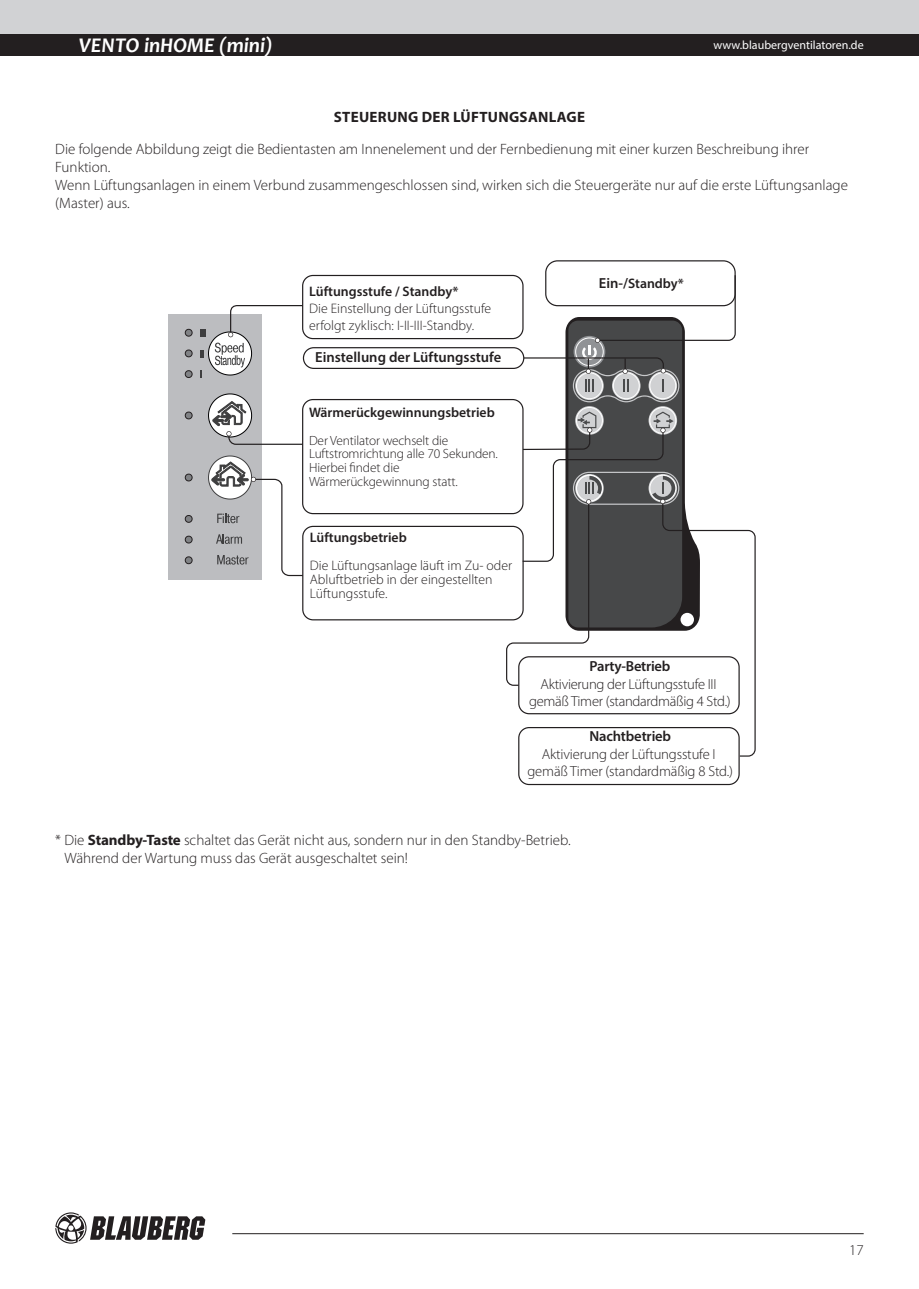
<style>
.page{position:relative;width:919px;height:1289px;background:#fff}
.page>*{position:absolute;margin:0;border:0;box-sizing:border-box;transform-origin:0 0}
.t1{font:italic 700 21px "Candara";color:#fff}
.t2{font:300 15px/18px "Myriad Pro";color:#231f20}
.t3{font:700 15px "Myriad Pro";letter-spacing:.02em;color:#231f20}
.t4{font:300 14.55px/17.5px "Myriad Pro";letter-spacing:-.02em;color:#231f20;text-align:center}
.t5{font:600 14.55px "Myriad Pro";letter-spacing:-.005em;color:#231f20}
.t6{font:300 13.8px/13.8px "Myriad Pro";color:#231f20}
.t7{font:600 13.8px "Myriad Pro";color:#231f20}
.t8{font:300 13.35px/13.8px "Myriad Pro";letter-spacing:-.01em;color:#231f20}
.t9{font:12px "Myriad Pro";color:#fff}
.s1{font-size:14.55px}
.s2{font-weight:700}
</style>
<div class="page">
<div style="left:0;top:0;width:918px;height:34px;background:#d1d2d4"></div>
<div style="left:0;top:34px;width:918px;height:21px;background:#231f20"></div>
<svg style="left:55px;top:1212px;width:150px;height:31px"></svg>
<hr style="left:232px;top:1233px;width:631px;height:1px;background:#231f20">
<div style="left:545px;top:260px;width:190px;height:46px;border:1px solid #231f20;border-radius:12px"></div>
<div style="left:302px;top:275px;width:221px;height:64px;border:1px solid #231f20;border-radius:10px"></div>
<div style="left:302px;top:399px;width:221px;height:115px;border:1px solid #231f20;border-radius:10px"></div>
<div style="left:518px;top:727px;width:221px;height:58px;border:1px solid #231f20;border-radius:10px"></div>
<div style="left:302px;top:526px;width:221px;height:94px;border:1px solid #231f20;border-radius:10px"></div>
<svg style="left:505px;top:274px;width:251px;height:483px"></svg>
<div style="left:303px;top:347px;width:221px;height:22px;border:1px solid #231f20;border-radius:10px"></div>
<div style="left:168px;top:314px;width:93px;height:265px;background:#bcbdc0"></div>
<svg style="left:185px;top:329px;width:7px;height:7px"></svg>
<svg style="left:185px;top:556px;width:7px;height:8px"></svg>
<svg style="left:185px;top:535px;width:7px;height:8px"></svg>
<svg style="left:185px;top:515px;width:7px;height:7px"></svg>
<svg style="left:185px;top:473px;width:7px;height:8px"></svg>
<svg style="left:185px;top:411px;width:7px;height:8px"></svg>
<svg style="left:185px;top:370px;width:7px;height:8px"></svg>
<svg style="left:185px;top:349px;width:7px;height:8px"></svg>
<svg style="left:200px;top:304px;width:104px;height:74px"></svg>
<svg style="left:208px;top:393px;width:96px;height:52px"></svg>
<svg style="left:208px;top:455px;width:96px;height:121px"></svg>
<h1 class="t1" style="left:79px;top:32px;width:195px">VENTO inHOME (mini)</h1>
<p class="t9" style="left:713px;top:38px;width:152px">www.blaubergventilatoren.de</p>
<p class="t3" style="left:334px;top:107px;width:253px">STEUERUNG DER LÜFTUNGSANLAGE</p>
<p class="t2" style="left:55px;top:140px;width:794px">Die folgende Abbildung zeigt die Bedientasten am Innenelement und der Fernbedienung mit einer kurzen Beschreibung ihrer Funktion.<br>Wenn Lüftungsanlagen in einem Verbund zusammengeschlossen sind, wirken sich die Steuergeräte nur auf die erste Lüftungsanlage (Master) aus.</p>
<p class="t7" style="left:309px;top:283px;width:151px">Lüftungsstufe / Standby*</p>
<p class="t6" style="left:309px;top:300px;width:183px;line-height:16.5px">Die Einstellung der Lüftungsstufe erfolgt zyklisch: I-II-III-Standby.</p>
<p class="t5" style="left:315px;top:348px;width:187px">Einstellung der Lüftungsstufe</p>
<p class="t7" style="left:309px;top:403px;width:187px">Wärmerückgewinnungsbetrieb</p>
<p class="t8" style="left:309px;top:433px;width:190px">Der Ventilator wechselt die<br>Luftstromrichtung alle 70 Sekunden.<br>Hierbei findet die<br>Wärmerückgewinnung statt.</p>
<p class="t7" style="left:310px;top:529px;width:98px">Lüftungsbetrieb</p>
<p class="t6" style="left:310px;top:558px;width:204px">Die Lüftungsanlage läuft im Zu- oder<br>Abluftbetrieb in der eingestellten<br>Lüftungsstufe.</p>
<p class="t7" style="left:599px;top:274px;width:86px"><span class="s1">Ein-/</span>Standby*</p>
<p class="t5" style="left:589px;top:657px;width:82px">Party-Betrieb</p>
<p class="t4" style="left:529px;top:675px;width:203px">Aktivierung der Lüftungsstufe III gemäß Timer (standardmäßig 4 Std.)</p>
<p class="t5" style="left:589px;top:727px;width:83px">Nachtbetrieb</p>
<p class="t4" style="left:527px;top:745px;width:207px">Aktivierung der Lüftungsstufe I gemäß Timer (standardmäßig 8 Std.)</p>
<p class="t2" style="left:64px;top:830px;width:507px;text-indent:-9px">* Die <span class="s2">Standby-Taste</span> schaltet das Gerät nicht aus, sondern nur in den Standby-Betrieb.<br>Während der Wartung muss das Gerät ausgeschaltet sein!</p>
<p class="t2" style="left:849px;top:1240px;width:16px">17</p>
</div>
